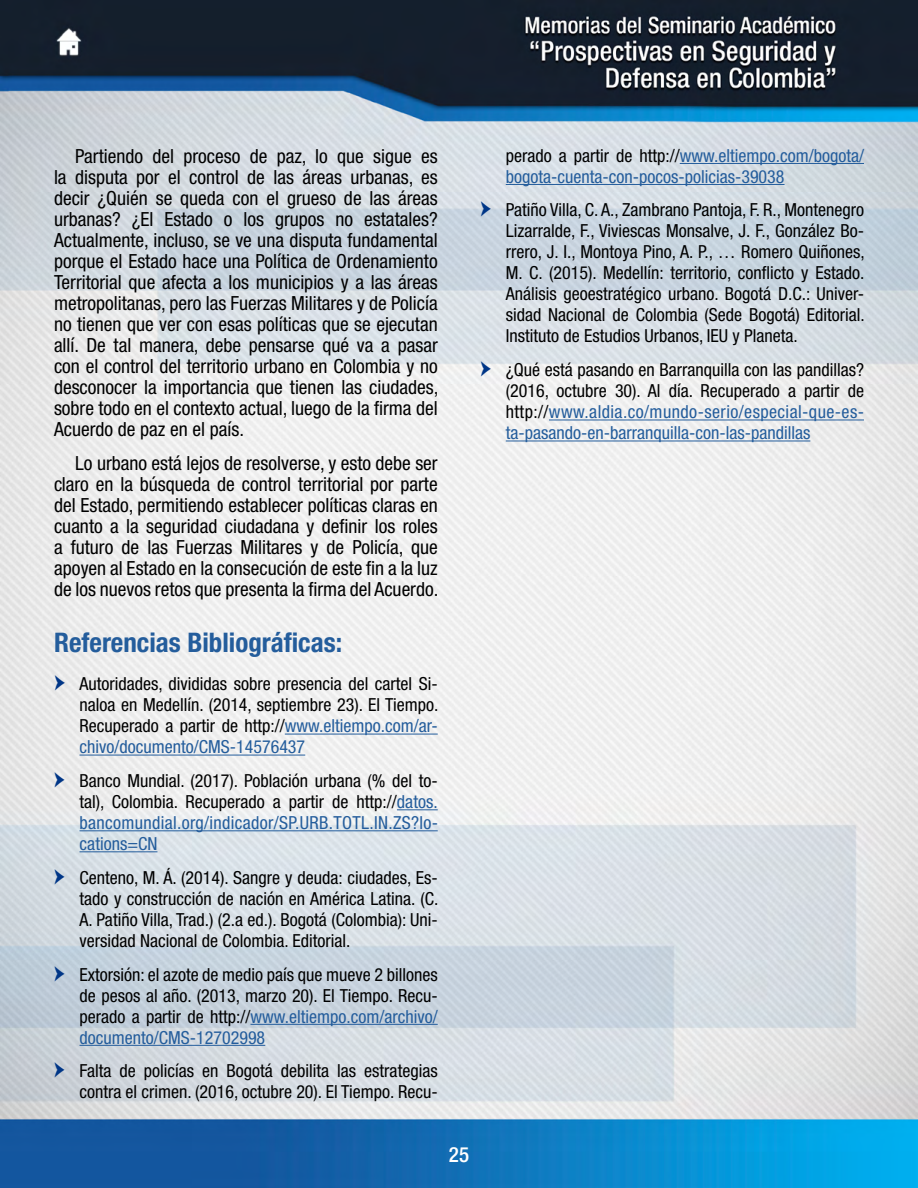
<style>
.page{position:relative;width:918px;height:1188px;background:#fff}
.page>*{position:absolute;margin:0;border:0;box-sizing:border-box;transform-origin:0 0}
.t1{font:700 condensed 27px "Helvetica Neue LT Std";color:#245d9c}
.t2{font:500 condensed 21px "Helvetica Neue LT Std";color:#fff}
.t3{font:condensed 19.5px/21px "Helvetica Neue LT Std";color:#000;text-align:justify}
.t4{font:condensed 18px/21px "Helvetica Neue LT Std";color:#000;text-align:justify}
.t5{font:condensed 18px/21px "Helvetica Neue LT Std";color:#245d9c}
.s1{font-family:"Minion Pro";font-stretch:normal;font-size:27px;color:#003687}
.s2{color:#245d9c}
.s3{color:#000}
</style>
<div class="page">
<img style="left:0;top:0;width:918px;height:1188px">
<hr style="left:285px;top:734px;width:153px;height:1px;background:#245d9c">
<hr style="left:80px;top:755px;width:225px;height:1px;background:#245d9c">
<hr style="left:397px;top:809px;width:41px;height:1px;background:#245d9c">
<hr style="left:80px;top:830px;width:358px;height:1px;background:#245d9c">
<hr style="left:80px;top:851px;width:77px;height:1px;background:#245d9c">
<hr style="left:251px;top:1024px;width:187px;height:1px;background:#245d9c">
<hr style="left:80px;top:1045px;width:185px;height:1px;background:#245d9c">
<hr style="left:680px;top:163px;width:184px;height:1px;background:#245d9c">
<hr style="left:506px;top:184px;width:279px;height:1px;background:#245d9c">
<hr style="left:549px;top:420px;width:315px;height:1px;background:#245d9c">
<hr style="left:506px;top:441px;width:304px;height:1px;background:#245d9c">
<p class="t3" style="left:54px;top:145px;width:386px;text-indent:21px">Partiendo del proceso de paz, lo que sigue es la disputa por el control de las áreas urbanas, es decir ¿Quién se queda con el grueso de las áreas urbanas? ¿El Estado o los grupos no estatales?<br>Actualmente, incluso, se ve una disputa fundamental porque el Estado hace una Política de Ordenamiento Territorial que afecta a los municipios y a las áreas metropolitanas, pero las Fuerzas Militares y de Policía no tienen que ver con esas políticas que se ejecutan allí. De tal manera, debe pensarse qué va a pasar con el control del territorio urbano en Colombia y no desconocer la importancia que tienen las ciudades, sobre todo en el contexto actual, luego de la firma del Acuerdo de paz en el país.</p>
<p class="t3" style="left:54px;top:452px;width:386px;text-indent:21px">Lo urbano está lejos de resolverse, y esto debe ser claro en la búsqueda de control territorial por parte del Estado, permitiendo establecer políticas claras en cuanto a la seguridad ciudadana y definir los roles a futuro de las Fuerzas Militares y de Policía, que apoyen al Estado en la consecución de este fin a la luz de los nuevos retos que presenta la firma del Acuerdo.</p>
<h1 class="t1" style="left:54px;top:626px;width:290px">Referencias Bibliográficas:</h1>
<p class="t4" style="left:80px;top:673px;width:360px;text-indent:-26px"><span class="s1">•</span> Autoridades, divididas sobre presencia del cartel Si&shy;naloa en Medellín. (2014, septiembre 23). El Tiempo.<br>Recuperado a partir de http://<span class="s2">www.eltiempo.com/ar&shy;chivo/documento/CMS-14576437</span></p>
<p class="t4" style="left:80px;top:770px;width:360px;text-indent:-26px"><span class="s1">•</span> Banco Mundial. (2017). Población urbana (% del to&shy;tal), Colombia. Recuperado a partir de http://<span class="s2">datos. bancomundial.org/indicador/SP.URB.TOTL.IN.ZS?lo&shy;cations=CN</span></p>
<p class="t4" style="left:80px;top:867px;width:360px;text-indent:-26px"><span class="s1">•</span> Centeno, M. Á. (2014). Sangre y deuda: ciudades, Es&shy;tado y construcción de nación en América Latina. (C.<br>A. Patiño Villa, Trad.) (2.a ed.). Bogotá (Colombia): Uni&shy;versidad Nacional de Colombia. Editorial.</p>
<p class="t4" style="left:80px;top:964px;width:360px;text-indent:-26px"><span class="s1">•</span> Extorsión: el azote de medio país que mueve 2 billones de pesos al año. (2013, marzo 20). El Tiempo. Recu&shy;perado a partir de http://<span class="s2">www.eltiempo.com/archivo/ documento/CMS-12702998</span></p>
<p class="t4" style="left:54px;top:1060px;width:385px;text-align:right"><span class="s1">•</span> Falta de policías en Bogotá debilita las estrategias contra el crimen. (2016, octubre 20). El Tiempo. Recu-</p>
<p class="t5" style="left:506px;top:145px;width:360px"><span class="s3">perado a partir de http://</span>www.eltiempo.com/bogota/ bogota-cuenta-con-pocos-policias-39038</p>
<p class="t4" style="left:506px;top:199px;width:360px;text-indent:-26px"><span class="s1">•</span> Patiño Villa, C. A., Zambrano Pantoja, F. R., Montenegro Lizarralde, F., Viviescas Monsalve, J. F., González Bo&shy;rrero, J. I., Montoya Pino, A. P., … Romero Quiñones, M. C. (2015). Medellín: territorio, conflicto y Estado.<br>Análisis geoestratégico urbano. Bogotá D.C.: Univer&shy;sidad Nacional de Colombia (Sede Bogotá) Editorial.<br>Instituto de Estudios Urbanos, IEU y Planeta.</p>
<p class="t4" style="left:506px;top:359px;width:360px;text-indent:-26px"><span class="s1">•</span> ¿Qué está pasando en Barranquilla con las pandillas? (2016, octubre 30). Al día. Recuperado a partir de http://<span class="s2">www.aldia.co/mundo-serio/especial-que-es&shy;ta-pasando-en-barranquilla-con-las-pandillas</span></p>
<p class="t2" style="left:449px;top:1142px;width:22px">25</p>
</div>
